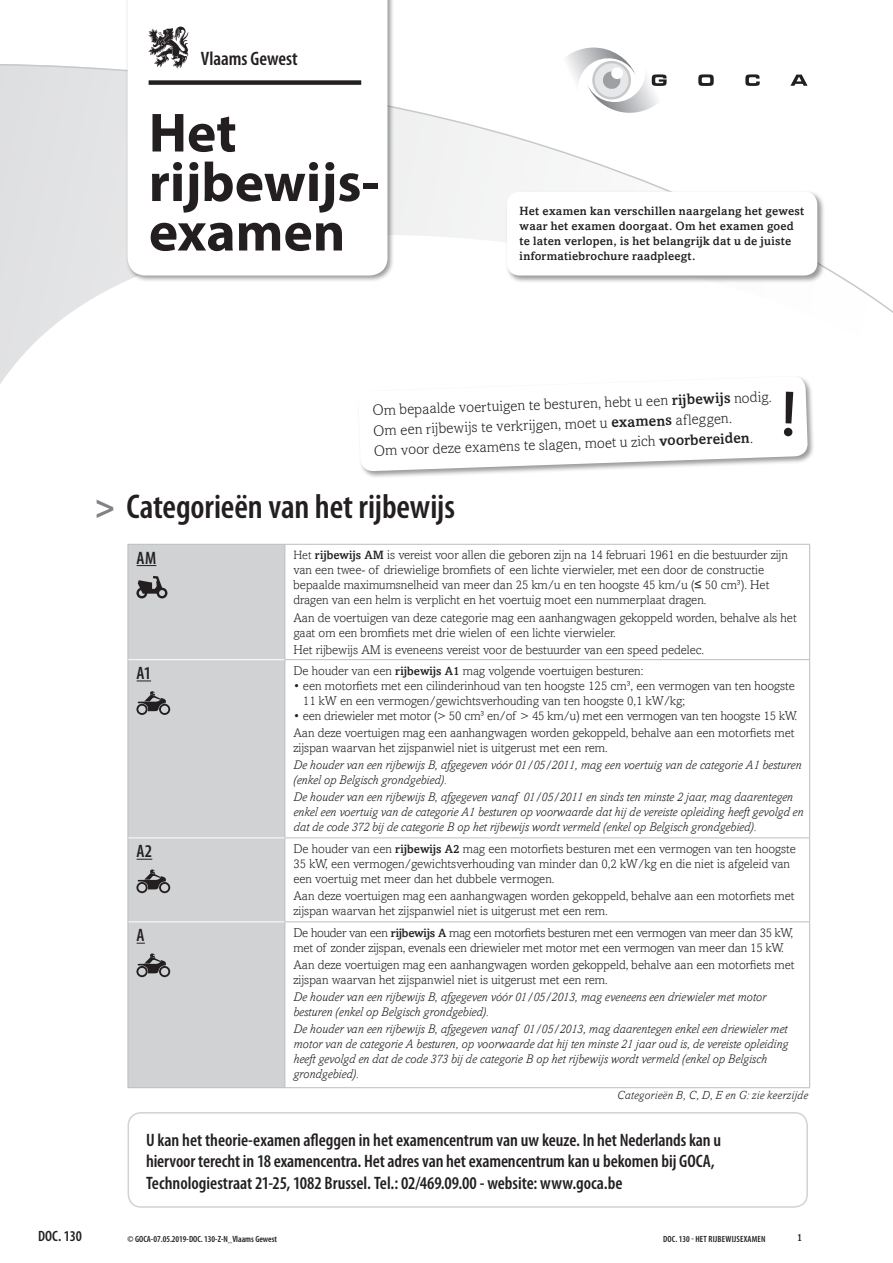
<style>
.page{position:relative;width:893px;height:1263px;background:#fff}
.page>*{position:absolute;margin:0;border:0;box-sizing:border-box;transform-origin:0 0}
.t1{font:700 55.5px "Myriad Pro";color:#231f20}
.Titel1_Myr{font:600 condensed 34.5px "Myriad Pro";letter-spacing:-.005em;color:#231f20}
.body_Myr_bld{font:600 condensed 19.5px "Myriad Pro";color:#231f20}
.body_Myr_bld-2{font:600 condensed 18px/21.6px "Myriad Pro";color:#231f20}
.titel2_Myr_caps_unde{font:600 condensed 18px "Myriad Pro";color:#231f20}
.Let_op_kader{font:300 15px "Amasis";color:#231f20}
.t2{font:600 condensed 15px "Myriad Pro";color:#231f20}
.tabel_body{font:300 12.75px/15px "Amasis";color:#231f20}
.tabel_body-2{font:italic 300 12.75px/15px "Amasis";color:#231f20}
.tabel_body-3{font:300 12.75px/15px "Amasis";letter-spacing:-.02em;color:#231f20}
.Bodytxt{font:500 12px/15px "Amasis";letter-spacing:.02em;color:#231f20}
.kader_body{font:italic 300 12px "Amasis";letter-spacing:.02em;color:#231f20}
.t3{font:500 10.5px "Amasis";color:#231f20}
.t4{font:600 condensed 9px "Myriad Pro";color:#231f20}
.t5{font:600 condensed 9px "Myriad Pro";letter-spacing:.02em;color:#231f20}
.s1{font-weight:500}
.s2{font-weight:700;font-stretch:normal;color:#808285}
.s3{font-size:12px}
.s4{font-weight:500;font-size:12px}
</style>
<div class="page">
<svg style="left:566px;top:47px;width:62px;height:16px"></svg>
<svg style="left:0;top:331px;width:2px;height:53px"></svg>
<div style="left:129px;top:545px;width:156px;height:542px;background:#d1d2d4"></div>
<hr style="left:285px;top:544px;width:525px;height:1px;background:#bcbdc0">
<hr style="left:809px;top:545px;width:1px;height:114px;background:#bcbdc0">
<hr style="left:128px;top:660px;width:1px;height:178px;background:#bcbdc0">
<hr style="left:285px;top:659px;width:525px;height:1px;background:#bcbdc0">
<hr style="left:809px;top:660px;width:1px;height:177px;background:#bcbdc0">
<hr style="left:128px;top:838px;width:1px;height:84px;background:#bcbdc0">
<hr style="left:285px;top:837px;width:525px;height:1px;background:#bcbdc0">
<hr style="left:809px;top:838px;width:1px;height:83px;background:#bcbdc0">
<hr style="left:285px;top:921px;width:525px;height:1px;background:#bcbdc0">
<hr style="left:809px;top:922px;width:1px;height:165px;background:#bcbdc0">
<hr style="left:285px;top:1087px;width:525px;height:1px;background:#bcbdc0">
<hr style="left:285px;top:545px;width:1px;height:114px;background:#bcbdc0">
<hr style="left:285px;top:660px;width:1px;height:177px;background:#bcbdc0">
<hr style="left:285px;top:838px;width:1px;height:83px;background:#bcbdc0">
<hr style="left:128px;top:544px;width:157px;height:1px;background:#bcbdc0">
<hr style="left:128px;top:545px;width:1px;height:115px;background:#bcbdc0">
<hr style="left:128px;top:659px;width:157px;height:1px;background:#fff">
<hr style="left:128px;top:837px;width:157px;height:1px;background:#fff">
<hr style="left:128px;top:921px;width:157px;height:1px;background:#fff">
<hr style="left:128px;top:922px;width:1px;height:165px;background:#bcbdc0">
<hr style="left:285px;top:922px;width:1px;height:165px;background:#bcbdc0">
<hr style="left:128px;top:1087px;width:157px;height:1px;background:#bcbdc0">
<svg style="left:137px;top:565px;width:19px;height:1px"></svg>
<svg style="left:136px;top:576px;width:31px;height:22px"></svg>
<svg style="left:137px;top:680px;width:14px;height:1px"></svg>
<svg style="left:136px;top:691px;width:34px;height:24px"></svg>
<svg style="left:137px;top:859px;width:15px;height:1px"></svg>
<svg style="left:136px;top:869px;width:34px;height:24px"></svg>
<svg style="left:136px;top:953px;width:34px;height:24px"></svg>
<div style="left:128px;top:1112px;width:680px;height:96px;border:2px solid #d1d2d4;border-radius:13px"></div>
<svg style="left:0;top:63px;width:893px;height:268px"></svg>
<div style="left:357px;top:375px;width:458px;height:103px;background:#231f20;opacity:.45"></div>
<div style="left:505px;top:190px;width:320px;height:93px;background:#231f20;opacity:.45"></div>
<div style="left:507px;top:192px;width:310px;height:83px;background:#fff;border-radius:13px"></div>
<div style="left:125px;top:0;width:269px;height:282px;background:#231f20;opacity:.45"></div>
<svg style="left:128px;top:0;width:259px;height:275px"></svg>
<svg style="left:148px;top:26px;width:42px;height:42px"></svg>
<div style="left:149px;top:80px;width:212px;height:5px;background:#231f20"></div>
<svg style="left:358px;top:376px;width:450px;height:95px"></svg>
<p class="body_Myr_bld" style="left:201px;top:46px;width:98px">Vlaams Gewest</p>
<p class="t1" style="left:149px;top:97px;width:89px">Het</p>
<p class="t1" style="left:149px;top:146px;width:232px">rijbewijs-</p>
<p class="t1" style="left:149px;top:196px;width:198px">examen</p>
<p class="Bodytxt" style="left:520px;top:204px;width:286px">Het examen kan verschillen naargelang het gewest waar het examen doorgaat. Om het examen goed te laten verlopen, is het belangrijk dat u de juiste informatiebrochure raadpleegt.</p>
<p class="Let_op_kader" style="left:372px;top:402px;width:401px;rotate:-2deg">Om bepaalde voertuigen te besturen, hebt u een <span class="s1">rijbewijs</span> nodig.</p>
<p class="Let_op_kader" style="left:373px;top:422px;width:360px;rotate:-2deg">Om een rijbewijs te verkrijgen, moet u <span class="s1">examens</span> afleggen.</p>
<p class="Let_op_kader" style="left:374px;top:442px;width:381px;rotate:-2deg">Om voor deze examens te slagen, moet u zich <span class="s1">voorbereiden</span>.</p>
<p class="Titel1_Myr" style="left:95px;top:485px;width:362px"><span class="s2">&gt;</span> Categorieën van het rijbewijs</p>
<p class="titel2_Myr_caps_unde" style="left:137px;top:547px;width:21px">AM</p>
<p class="tabel_body" style="left:293px;top:547px;width:496px"><span class="s3">Het</span> <span class="s4">rijbewijs AM</span> is vereist voor allen die geboren zijn na 14 februari 1961 en die bestuurder zijn van een twee- of driewielige bromfiets of een lichte vierwieler, met een door de constructie bepaalde maximumsnelheid van meer dan 25 km/u en ten hoogste 45 km/u (≤ 50 cm³). Het dragen van een helm is verplicht en het voertuig moet een nummerplaat dragen.</p>
<p class="tabel_body" style="left:293px;top:610px;width:505px">Aan de voertuigen van deze categorie mag een aanhangwagen gekoppeld worden, behalve als het gaat om een bromfiets met drie wielen of een lichte vierwieler.</p>
<p class="tabel_body" style="left:293px;top:642px;width:412px">Het rijbewijs AM is eveneens vereist voor de bestuurder van een speed pedelec.</p>
<p class="titel2_Myr_caps_unde" style="left:137px;top:662px;width:16px">A1</p>
<p class="tabel_body" style="left:293px;top:663px;width:351px">De houder van een <span class="s4">rijbewijs A1</span> mag volgende voertuigen besturen:</p>
<p class="tabel_body" style="left:303px;top:678px;width:494px;text-indent:-10px">• een motorfiets met een cilinderinhoud van ten hoogste 125 cm³, een vermogen van ten hoogste<br>11 kW en een vermogen/gewichtsverhouding van ten hoogste 0,1 kW/kg;</p>
<p class="tabel_body" style="left:293px;top:708px;width:505px">• een driewieler met motor (&gt; 50 cm³ en/of &gt; 45 km/u) met een vermogen van ten hoogste 15 kW.</p>
<p class="tabel_body" style="left:293px;top:725px;width:503px">Aan deze voertuigen mag een aanhangwagen worden gekoppeld, behalve aan een motorfiets met zijspan waarvan het zijspanwiel niet is uitgerust met een rem.</p>
<p class="tabel_body-2" style="left:293px;top:757px;width:510px">De houder van een rijbewijs B, afgegeven vóór 01/05/2011, mag een voertuig van de categorie A1 besturen (enkel op Belgisch grondgebied).</p>
<p class="tabel_body-2" style="left:293px;top:789px;width:512px">De houder van een rijbewijs B, afgegeven vanaf 01/05/2011 en sinds ten minste 2 jaar, mag daarentegen enkel een voertuig van de categorie A1 besturen op voorwaarde dat hij de vereiste opleiding heeft gevolgd en dat de code 372 bij de categorie B op het rijbewijs wordt vermeld (enkel op Belgisch grondgebied).</p>
<p class="titel2_Myr_caps_unde" style="left:137px;top:840px;width:17px">A2</p>
<p class="tabel_body" style="left:293px;top:841px;width:504px">De houder van een <span class="s4">rijbewijs A2</span> mag een motorfiets besturen met een vermogen van ten hoogste<br>35 kW, een vermogen/gewichtsverhouding van minder dan 0,2 kW/kg en die niet is afgeleid van een voertuig met meer dan het dubbele vermogen.</p>
<p class="tabel_body" style="left:293px;top:888px;width:503px">Aan deze voertuigen mag een aanhangwagen worden gekoppeld, behalve aan een motorfiets met zijspan waarvan het zijspanwiel niet is uitgerust met een rem.</p>
<p class="titel2_Myr_caps_unde" style="left:137px;top:924px;width:10px">A</p>
<p class="tabel_body-3" style="left:293px;top:925px;width:501px">De houder van een <span class="s4">rijbewijs A</span> mag een motorfiets besturen met een vermogen van meer dan 35 kW, met of zonder zijspan, evenals een driewieler met motor met een vermogen van meer dan 15 kW.</p>
<p class="tabel_body" style="left:293px;top:957px;width:503px">Aan deze voertuigen mag een aanhangwagen worden gekoppeld, behalve aan een motorfiets met zijspan waarvan het zijspanwiel niet is uitgerust met een rem.</p>
<p class="tabel_body-2" style="left:293px;top:989px;width:474px">De houder van een rijbewijs B, afgegeven vóór 01/05/2013, mag eveneens een driewieler met motor besturen (enkel op Belgisch grondgebied).</p>
<p class="tabel_body-2" style="left:293px;top:1022px;width:496px">De houder van een rijbewijs B, afgegeven vanaf 01/05/2013, mag daarentegen enkel een driewieler met motor van de categorie A besturen, op voorwaarde dat hij ten minste 21 jaar oud is, de vereiste opleiding heeft gevolgd en dat de code 373 bij de categorie B op het rijbewijs wordt vermeld (enkel op Belgisch grondgebied).</p>
<p class="kader_body" style="left:617px;top:1088px;width:192px">Categorieën B, C, D, E en G: zie keerzijde</p>
<p class="body_Myr_bld-2" style="left:146px;top:1128px;width:577px">U kan het theorie-examen afleggen in het examencentrum van uw keuze. In het Nederlands kan u hiervoor terecht in 18 examencentra. Het adres van het examencentrum kan u bekomen bij GOCA,<br>Technologiestraat 21-25, 1082 Brussel. Tel.: 02/469.09.00 - website: www.goca.be</p>
<p class="t2" style="left:38px;top:1227px;width:45px">DOC. 130</p>
<p class="t5" style="left:663px;top:1233px;width:104px">DOC. 130 - HET RIJBEWIJSEXAMEN</p>
<p class="t3" style="left:797px;top:1231px;width:7px">1</p>
<p class="t4" style="left:128px;top:1233px;width:151px">© GOCA-07.05.2019-DOC. 130-Z-N_Vlaams Gewest</p>
</div>
